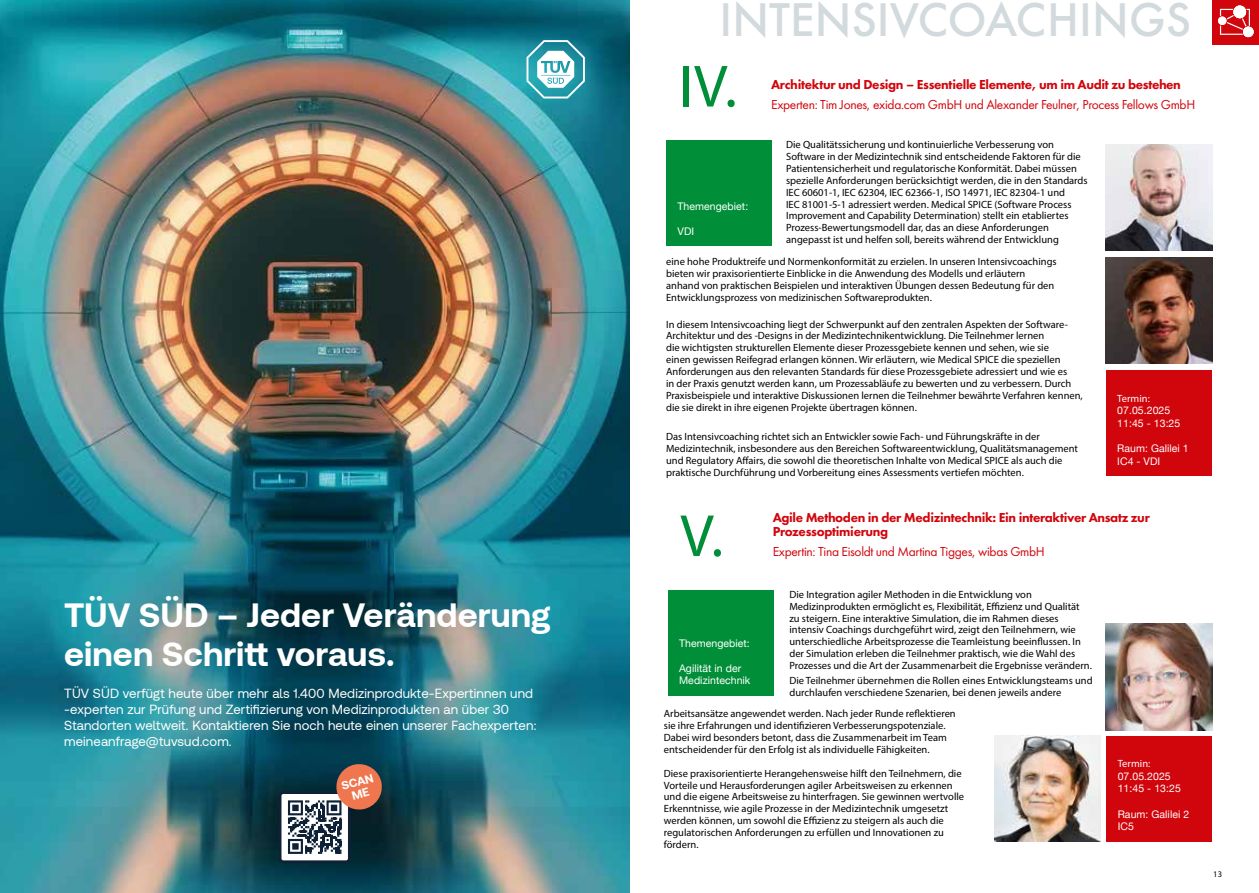
<style>
.page{position:relative;width:1259px;height:893px;background:#fff}
.page>*{position:absolute;margin:0;border:0;box-sizing:border-box;transform-origin:0 0}
.t1{font:60px "Myriad Pro";color:#008f38}
.t2{font:500 43.5px "Futura";color:#d3dadd}
.t3{font:700 34.35px/38.8px "TUVSUD Pro";letter-spacing:.005em;color:#fff}
.t4{font:800 13.5px/14.2px "Futura PT";letter-spacing:-.025em;color:#d1050c}
.t5{font:13.5px "Futura PT";letter-spacing:-.025em;color:#d1050c}
.t6{font:13.2px/16.2px "TUVSUD Pro";letter-spacing:.01em;color:#fff}
.t7{font:700 12px/12px "TUVSUD Pro";color:#fff;text-align:center}
.t8{font:10.5px/11.9px "Myriad Pro";color:#000}
.t9{font:10.5px/12.6px "Helvetica Neue";letter-spacing:.005em;color:#fff}
.t10{font:10.5px "Myriad Pro";letter-spacing:.005em;color:#fff}
.t11{font:8.55px "Myriad Pro";color:#000}
</style>
<div class="page">
<img style="left:0;top:0;width:629px;height:893px">
<svg style="left:526px;top:40px;width:59px;height:58px"></svg>
<svg style="left:279px;top:762px;width:105px;height:101px"></svg>
<img style="left:1105px;top:257px;width:107px;height:106px">
<div style="left:1105px;top:370px;width:106px;height:106px;background:#d1050c"></div>
<div style="left:666px;top:140px;width:106px;height:106px;background:#008f38"></div>
<img style="left:1105px;top:144px;width:107px;height:106px">
<div style="left:1212px;top:0;width:47px;height:45px;background:#d1050c"></div>
<svg style="left:1218px;top:6px;width:35px;height:31px"></svg>
<img style="left:994px;top:736px;width:106px;height:106px">
<div style="left:1106px;top:736px;width:106px;height:106px;background:#d1050c"></div>
<div style="left:667px;top:590px;width:106px;height:106px;background:#008f38"></div>
<img style="left:1105px;top:624px;width:107px;height:106px">
<h3 class="t3" style="left:64px;top:595px;width:488px">TÜV SÜD – Jeder Veränderung einen Schritt voraus.</h3>
<p class="t6" style="left:64px;top:685px;width:474px">TÜV SÜD verfügt heute über mehr als 1.400 Medizinprodukte-Expertinnen und -experten zur Prüfung und Zertifizierung von Medizinprodukten an über 30<br>Standorten weltweit. Kontaktieren Sie noch heute einen unserer Fachexperten: meineanfrage@tuvsud.com.</p>
<p class="t7" style="left:340px;top:780px;width:34px;rotate:-15deg">SCAN<br>ME</p>
<h2 class="t2" style="left:719px;top:-10px;width:473px">INTENSIVCOACHINGS</h2>
<h1 class="t1" style="left:679px;top:49px;width:59px">IV.</h1>
<p class="t4" style="left:771px;top:77px;width:411px">Architektur und Design – Essentielle Elemente, um im Audit zu bestehen</p>
<p class="t5" style="left:771px;top:96px;width:425px">Experten: Tim Jones, exida.com GmbH und Alexander Feulner, Process Fellows GmbH</p>
<p class="t8" style="left:786px;top:139px;width:303px">Die Qualitätssicherung und kontinuierliche Verbesserung von Software in der Medizintechnik sind entscheidende Faktoren für die Patientensicherheit und regulatorische Konformität. Dabei müssen spezielle Anforderungen berücksichtigt werden, die in den Standards IEC 60601-1, IEC 62304, IEC 62366-1, ISO 14971, IEC 82304-1 und<br>IEC 81001-5-1 adressiert werden. Medical SPICE (Software Process Improvement and Capability Determination) stellt ein etabliertes Prozess-Bewertungsmodell dar, das an diese Anforderungen angepasst ist und helfen soll, bereits während der Entwicklung</p>
<p class="t8" style="left:666px;top:256px;width:392px">eine hohe Produktreife und Normenkonformität zu erzielen. In unseren Intensivcoachings bieten wir praxisorientierte Einblicke in die Anwendung des Modells und erläutern anhand von praktischen Beispielen und interaktiven Übungen dessen Bedeutung für den Entwicklungsprozess von medizinischen Softwareprodukten.</p>
<p class="t8" style="left:666px;top:318px;width:418px">In diesem Intensivcoaching liegt der Schwerpunkt auf den zentralen Aspekten der Software-Architektur und des -Designs in der Medizintechnikentwicklung. Die Teilnehmer lernen<br>die wichtigsten strukturellen Elemente dieser Prozessgebiete kennen und sehen, wie sie<br>einen gewissen Reifegrad erlangen können. Wir erläutern, wie Medical SPICE die speziellen Anforderungen aus den relevanten Standards für diese Prozessgebiete adressiert und wie es<br>in der Praxis genutzt werden kann, um Prozessabläufe zu bewerten und zu verbessern. Durch Praxisbeispiele und interaktive Diskussionen lernen die Teilnehmer bewährte Verfahren kennen, die sie direkt in ihre eigenen Projekte übertragen können.</p>
<p class="t8" style="left:666px;top:431px;width:413px">Das Intensivcoaching richtet sich an Entwickler sowie Fach- und Führungskräfte in der Medizintechnik, insbesondere aus den Bereichen Softwareentwicklung, Qualitätsmanagement und Regulatory Affairs, die sowohl die theoretischen Inhalte von Medical SPICE als auch die praktische Durchführung und Vorbereitung eines Assessments vertiefen möchten.</p>
<p class="t9" style="left:677px;top:200px;width:72px">Themengebiet:</p>
<p class="t9" style="left:677px;top:225px;width:18px">VDI</p>
<p class="t10" style="left:1117px;top:392px;width:34px">Termin:</p>
<p class="t9" style="left:1117px;top:405px;width:65px">07.05.2025<br>11:45 - 13:25</p>
<p class="t9" style="left:1117px;top:443px;width:73px">Raum: Galilei 1<br>IC4 - VDI</p>
<h1 class="t1" style="left:680px;top:499px;width:44px">V.</h1>
<p class="t4" style="left:772px;top:510px;width:379px">Agile Methoden in der Medizintechnik: Ein interaktiver Ansatz zur<br>Prozessoptimierung</p>
<p class="t5" style="left:772px;top:543px;width:274px">Expertin: Tina Eisoldt und Martina Tigges, wibas GmbH</p>
<p class="t8" style="left:789px;top:588px;width:304px">Die Integration agiler Methoden in die Entwicklung von Medizinprodukten ermöglicht es, Flexibilität, Effizienz und Qualität zu steigern. Eine interaktive Simulation, die im Rahmen dieses intensiv Coachings durchgeführt wird, zeigt den Teilnehmern, wie unterschiedliche Arbeitsprozesse die Teamleistung beeinflussen. In der Simulation erleben die Teilnehmer praktisch, wie die Wahl des Prozesses und die Art der Zusammenarbeit die Ergebnisse verändern.</p>
<p class="t8" style="left:789px;top:674px;width:305px">Die Teilnehmer übernehmen die Rollen eines Entwicklungsteams und durchlaufen verschiedene Szenarien, bei denen jeweils andere</p>
<p class="t9" style="left:679px;top:637px;width:72px">Themengebiet:</p>
<p class="t9" style="left:679px;top:662px;width:73px">Agilität in der<br>Medizintechnik</p>
<p class="t8" style="left:664px;top:708px;width:293px">Arbeitsansätze angewendet werden. Nach jeder Runde reflektieren sie ihre Erfahrungen und identifizieren Verbesserungspotenziale.<br>Dabei wird besonders betont, dass die Zusammenarbeit im Team entscheidender für den Erfolg ist als individuelle Fähigkeiten.</p>
<p class="t8" style="left:664px;top:767px;width:302px">Diese praxisorientierte Herangehensweise hilft den Teilnehmern, die Vorteile und Herausforderungen agiler Arbeitsweisen zu erkennen und die eigene Arbeitsweise zu hinterfragen. Sie gewinnen wertvolle Erkenntnisse, wie agile Prozesse in der Medizintechnik umgesetzt werden können, um sowohl die Effizienz zu steigern als auch die regulatorischen Anforderungen zu erfüllen und Innovationen zu fördern.</p>
<p class="t10" style="left:1117px;top:757px;width:34px">Termin:</p>
<p class="t9" style="left:1117px;top:770px;width:65px">07.05.2025<br>11:45 - 13:25</p>
<p class="t9" style="left:1117px;top:808px;width:73px">Raum: Galilei 2<br>IC5</p>
<p class="t11" style="left:1213px;top:869px;width:10px">13</p>
</div>
